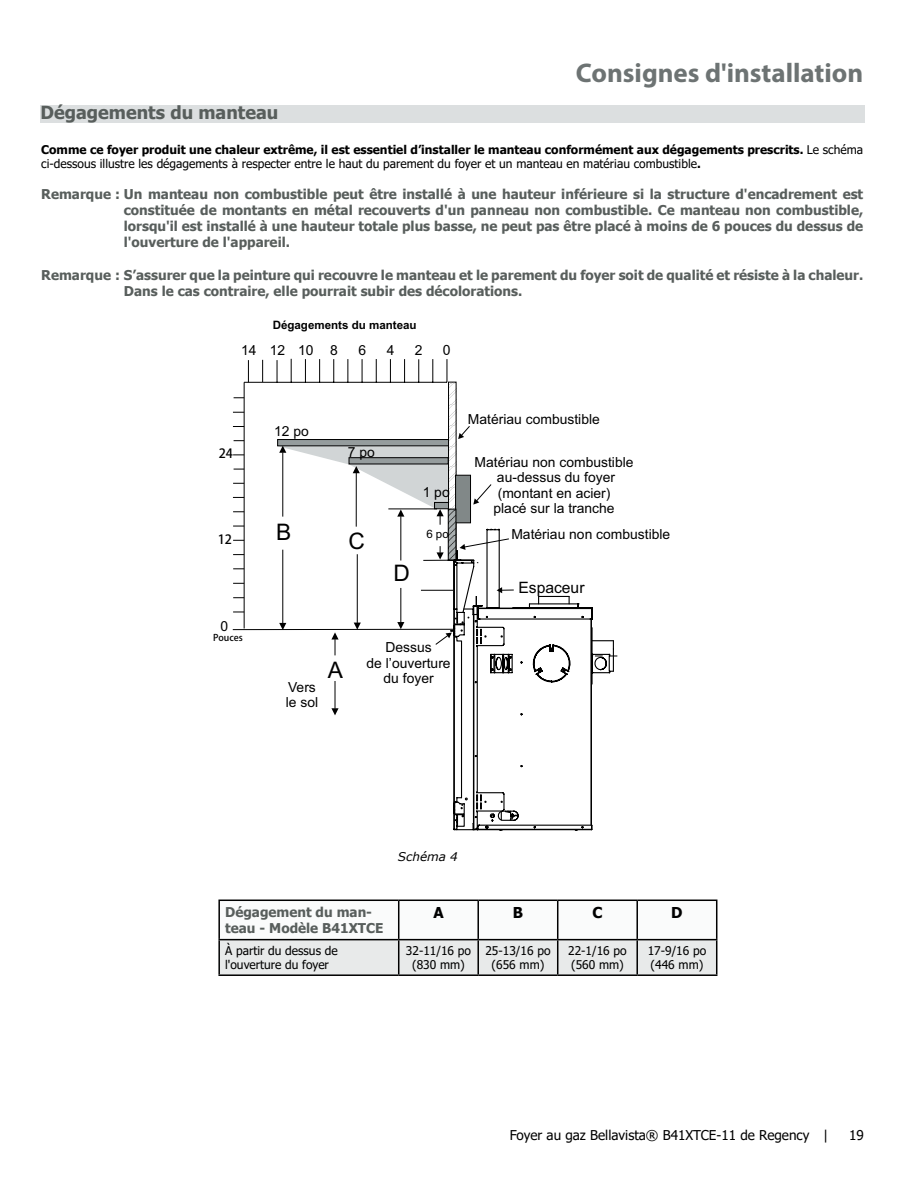
<style>
.page{position:relative;width:918px;height:1188px;background:#fff}
.page>*{position:absolute;margin:0;border:0;box-sizing:border-box;transform-origin:0 0}
.t1{font:700 27px "Myriad Pro";color:#6d7373}
.t2{font:22.8px "Arial";color:#000}
.t3{font:700 18px "Tahoma";color:#585e5c}
.t4{font:15.6px "Arial";color:#000}
.t5{font:700 15px "Tahoma";color:#000}
.t6{font:13.95px/15.5px "Arial";color:#000;text-align:center}
.t7{font:700 13.5px/16.2px "Tahoma";color:#585e5c}
.t8{font:13.5px "Tahoma";color:#000}
.t9{font:12.75px "Adobe Heiti Std";color:#000}
.t10{font:12px/14.4px "Tahoma";color:#000}
.t11{font:italic 12px "Verdana";color:#000}
.t12{font:700 11.55px "Arial";color:#000}
.t13{font:11.55px "Arial";color:#000}
.t14{font:9.3px "Adobe Heiti Std";color:#000}
.s1{font-weight:700}
</style>
<div class="page">
<svg style="left:220px;top:901px;width:496px;height:73px"></svg>
<hr style="left:218px;top:900px;width:181px;height:1px;background:#000">
<hr style="left:218px;top:901px;width:2px;height:38px;background:#000">
<hr style="left:399px;top:900px;width:79px;height:1px;background:#000">
<hr style="left:398px;top:901px;width:1px;height:38px;background:#000">
<hr style="left:478px;top:900px;width:80px;height:1px;background:#000">
<hr style="left:477px;top:901px;width:2px;height:38px;background:#000">
<hr style="left:558px;top:900px;width:79px;height:1px;background:#000">
<hr style="left:557px;top:901px;width:1px;height:38px;background:#000">
<hr style="left:637px;top:900px;width:80px;height:1px;background:#000">
<hr style="left:636px;top:901px;width:2px;height:38px;background:#000">
<hr style="left:716px;top:901px;width:1px;height:38px;background:#000">
<hr style="left:218px;top:939px;width:181px;height:1px;background:#000">
<hr style="left:218px;top:940px;width:2px;height:34px;background:#000">
<hr style="left:399px;top:939px;width:79px;height:1px;background:#000">
<hr style="left:398px;top:940px;width:1px;height:34px;background:#000">
<hr style="left:478px;top:939px;width:80px;height:1px;background:#000">
<hr style="left:477px;top:940px;width:2px;height:34px;background:#000">
<hr style="left:558px;top:939px;width:79px;height:1px;background:#000">
<hr style="left:557px;top:940px;width:1px;height:34px;background:#000">
<hr style="left:637px;top:939px;width:80px;height:1px;background:#000">
<hr style="left:636px;top:940px;width:2px;height:34px;background:#000">
<hr style="left:716px;top:940px;width:1px;height:34px;background:#000">
<hr style="left:218px;top:974px;width:181px;height:2px;background:#000">
<hr style="left:399px;top:974px;width:79px;height:2px;background:#000">
<hr style="left:478px;top:974px;width:80px;height:2px;background:#000">
<hr style="left:558px;top:974px;width:79px;height:2px;background:#000">
<hr style="left:637px;top:974px;width:80px;height:2px;background:#000">
<div style="left:40px;top:105px;width:826px;height:17px;background:#dcdfe0"></div>
<svg style="left:458px;top:426px;width:12px;height:13px"></svg>
<hr style="left:233px;top:629px;width:220px;height:1px;background:#000">
<div style="left:278px;top:439px;width:171px;height:7px;background:#959c9d;border:1px solid #000"></div>
<hr style="left:244px;top:382px;width:203px;height:1px;background:#000">
<svg style="left:390px;top:359px;width:1px;height:23px"></svg>
<svg style="left:404px;top:359px;width:1px;height:23px"></svg>
<svg style="left:362px;top:359px;width:1px;height:23px"></svg>
<svg style="left:334px;top:359px;width:1px;height:23px"></svg>
<svg style="left:418px;top:359px;width:1px;height:23px"></svg>
<svg style="left:277px;top:360px;width:1px;height:22px"></svg>
<svg style="left:376px;top:359px;width:1px;height:23px"></svg>
<svg style="left:348px;top:359px;width:1px;height:23px"></svg>
<svg style="left:319px;top:359px;width:1px;height:23px"></svg>
<svg style="left:305px;top:359px;width:1px;height:23px"></svg>
<svg style="left:433px;top:359px;width:1px;height:23px"></svg>
<svg style="left:447px;top:359px;width:1px;height:23px"></svg>
<svg style="left:291px;top:359px;width:1px;height:23px"></svg>
<svg style="left:448px;top:382px;width:8px;height:64px"></svg>
<hr style="left:244px;top:382px;width:1px;height:246px;background:#000">
<svg style="left:248px;top:360px;width:1px;height:22px"></svg>
<svg style="left:262px;top:360px;width:1px;height:22px"></svg>
<svg style="left:277px;top:446px;width:325px;height:385px"></svg>
<hr style="left:795px;top:743px;width:1px;height:93px;background:#000">
<h3 class="t3" style="left:40px;top:99px;width:239px">Dégagements du manteau</h3>
<h1 class="t1" style="left:576px;top:55px;width:289px">Consignes d'installation</h1>
<p class="t10" style="left:41px;top:143px;width:823px"><span class="s1">Comme ce foyer produit une chaleur extrême, il est essentiel d’installer le manteau conformément aux dégagements prescrits.</span> Le schéma ci-dessous illustre les dégagements à respecter entre le haut du parement du foyer et un manteau en matériau combustible<span class="s1">.</span></p>
<p class="t7" style="left:124px;top:186px;width:741px;text-align:justify;text-indent:-83px">Remarque : Un manteau non combustible peut être installé à une hauteur inférieure si la structure d'encadrement est constituée de montants en métal recouverts d'un panneau non combustible. Ce manteau non combustible, lorsqu'il est installé à une hauteur totale plus basse, ne peut pas être placé à moins de 6 pouces du dessus de l'ouverture de l'appareil.</p>
<p class="t7" style="left:124px;top:267px;width:741px;text-indent:-83px">Remarque : S’assurer que la peinture qui recouvre le manteau et le parement du foyer soit de qualité et résiste à la chaleur.<br>Dans le cas contraire, elle pourrait subir des décolorations.</p>
<p class="t6" style="left:241px;top:344px;width:17px">14</p>
<p class="t12" style="left:273px;top:319px;width:145px">Dégagements du mante u</p>
<p class="t12" style="left:403px;top:319px;width:8px">a</p>
<p class="t6" style="left:270px;top:344px;width:70px">12 10 8</p>
<p class="t6" style="left:359px;top:344px;width:9px">6</p>
<p class="t6" style="left:387px;top:344px;width:9px">4</p>
<p class="t6" style="left:415px;top:344px;width:9px">2</p>
<p class="t6" style="left:451px;top:357px;width:9px;rotate:-180deg">0</p>
<p class="t9" style="left:219px;top:446px;width:16px">24</p>
<p class="t9" style="left:218px;top:532px;width:16px">12</p>
<p class="t6" style="left:220px;top:619px;width:9px">0</p>
<p class="t14" style="left:213px;top:633px;width:31px">Pouces</p>
<p class="t6" style="left:274px;top:425px;width:36px">12 po</p>
<h2 class="t2" style="left:276px;top:524px;width:17px">B</h2>
<p class="t6" style="left:348px;top:445px;width:29px">7po</p>
<h2 class="t2" style="left:348px;top:532px;width:18px">C</h2>
<h2 class="t2" style="left:394px;top:565px;width:18px">D</h2>
<p class="t6" style="left:423px;top:486px;width:29px">1po</p>
<p class="t6" style="left:468px;top:412px;width:133px">Matériau combustible</p>
<p class="t6" style="left:475px;top:455px;width:160px">Matériau non combustible au-dessus du foyer (montant en acier)<br>placé sur la tranche</p>
<p class="t13" style="left:426px;top:530px;width:24px">6po</p>
<p class="t6" style="left:511px;top:528px;width:160px">Matériau non combustible</p>
<p class="t4" style="left:518px;top:582px;width:68px">Espaceur</p>
<p class="t6" style="left:286px;top:680px;width:34px;text-align:left">Vers le sol</p>
<h2 class="t2" style="left:328px;top:661px;width:17px">A</h2>
<p class="t6" style="left:367px;top:641px;width:86px">Dessus<br>de l’ouverture du foyer</p>
<p class="t11" style="left:398px;top:849px;width:61px">Schéma 4</p>
<p class="t7" style="left:225px;top:904px;width:160px">Dégagement du man&shy;teau - Modèle B41XTCE</p>
<p class="t5" style="left:433px;top:902px;width:12px">A</p>
<p class="t5" style="left:513px;top:902px;width:12px">B</p>
<p class="t5" style="left:592px;top:902px;width:12px">C</p>
<p class="t5" style="left:671px;top:902px;width:13px">D</p>
<p class="t10" style="left:225px;top:944px;width:114px">À partir du dessus de l'ouverture du foyer</p>
<p class="t10" style="left:406px;top:944px;width:67px;text-align:center">32-11/16 po (830 mm)</p>
<p class="t10" style="left:485px;top:944px;width:67px;text-align:center">25-13/16 po (656 mm)</p>
<p class="t10" style="left:568px;top:944px;width:60px">22-1/16 po (560 mm)</p>
<p class="t10" style="left:648px;top:944px;width:60px">17-9/16 po (446 mm)</p>
<p class="t8" style="left:510px;top:1126px;width:320px">Foyer au gaz Bellavista® B41XTCE-11 de Regency |</p>
<p class="t8" style="left:849px;top:1126px;width:16px">19</p>
</div>
